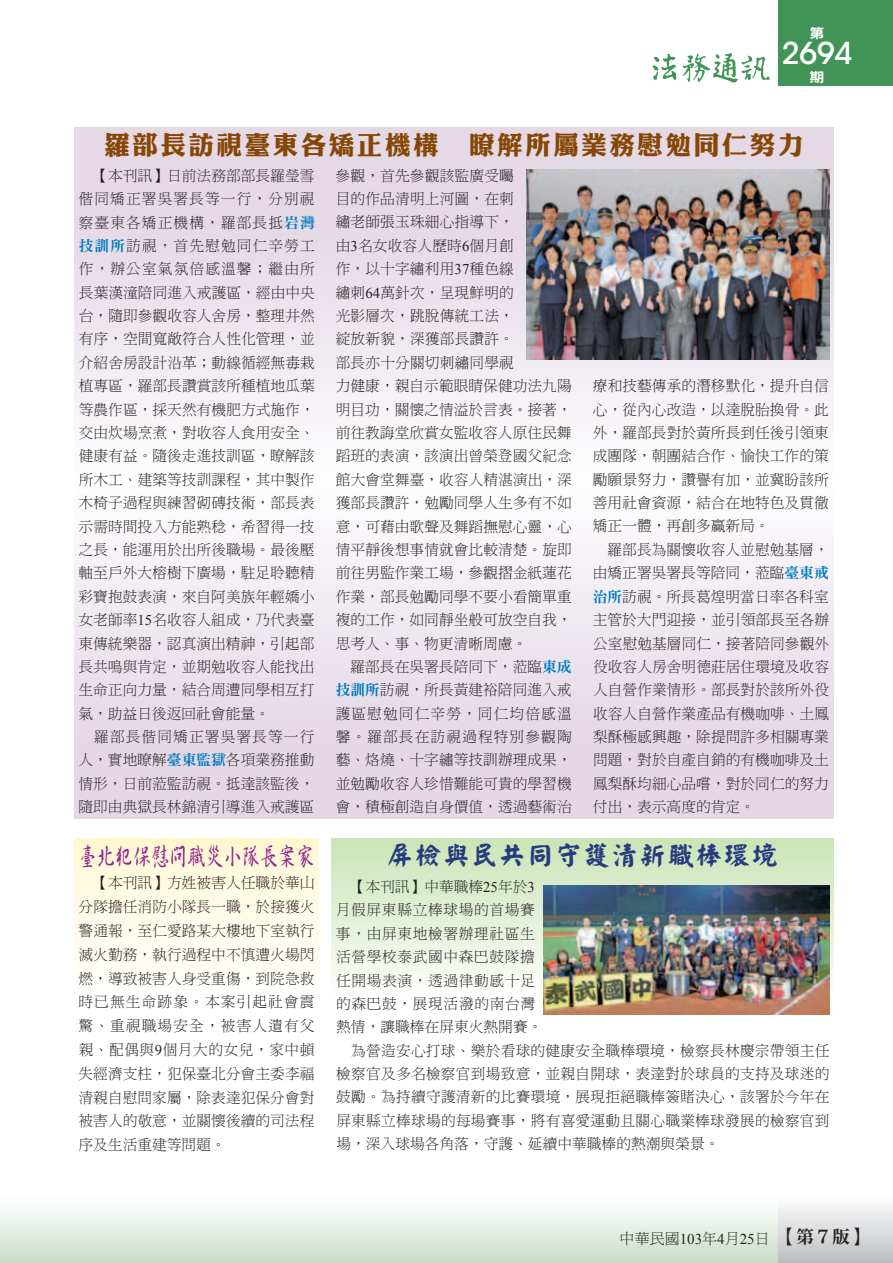
<style>
.page{position:relative;width:893px;height:1263px;background:#fff}
.page>*{position:absolute;margin:0;border:0;box-sizing:border-box;transform-origin:0 0}
.t1{font:500 30px "ITC Avant Garde Std";color:#fff}
.t2{font:25.5px "DF Li King Hei Std W8";letter-spacing:.1em;color:#864706}
.t3{font:25.5px "Yankai EG Ultra Big 5";letter-spacing:.1em;color:#2a3a7f}
.t4{font:25.5px "DF Xing Shu Std W5";color:#90268f;scale:.71 1}
.t5{font:15px "DF Ming Std W3";color:#231f20}
.t6{font:14.85px/23.4px "DF Ming Std W3";color:#231f20;text-align:justify}
.t7{font:14.85px "DF Ming Std W3";letter-spacing:.04em;color:#231f20}
.t8{font:13.5px "DF Hei Std W9";color:#fff;scale:1.11 1}
.s1{font-family:"DF Ming Std W9";color:#007bc3}
.s2{font-family:"Times New Roman"}
.s3{font-family:"DF Ming Std W9";font-size:18px}
</style>
<div class="page">
<div style="left:0;top:1191px;width:893px;height:72px;background:linear-gradient(to bottom,#fff,#ccddca)"></div>
<div style="left:778px;top:0;width:115px;height:85px;background:#419455"></div>
<img style="left:652px;top:53px;width:25px;height:27px">
<img style="left:682px;top:53px;width:28px;height:29px">
<img style="left:742px;top:55px;width:28px;height:25px">
<img style="left:710px;top:53px;width:32px;height:30px">
<div style="left:778px;top:1191px;width:115px;height:72px;background:linear-gradient(to bottom,#fff,#bdbec1)"></div>
<div style="left:332px;top:839px;width:501px;height:157px;background:linear-gradient(to bottom,#c9e4b6,#fdfdfc)"></div>
<div style="left:74px;top:839px;width:245px;height:157px;background:linear-gradient(to bottom,#fff8d2,#fefeff)"></div>
<svg style="left:74px;top:128px;width:759px;height:691px"></svg>
<img style="left:527px;top:170px;width:302px;height:189px">
<img style="left:543px;top:885px;width:286px;height:130px">
<p class="t8" style="left:810px;top:26px;width:15px">第</p>
<h1 class="t1" style="left:782px;top:35px;width:72px">2694</h1>
<p class="t8" style="left:810px;top:69px;width:15px">期</p>
<h2 class="t2" style="left:104px;top:131px;width:701px">羅部長訪視臺東各矯正機構　瞭解所屬業務慰勉同仁努力</h2>
<p class="t6" style="left:78px;top:163px;width:238px;text-indent:15px">【本刊訊】日前法務部部長羅瑩雪偕同矯正署吳署長等一行，分別視察臺東各矯正機構，羅部長抵<span class="s1">岩灣技訓所</span>訪視，首先慰勉同仁辛勞工作，辦公室氣氛倍感溫馨；繼由所長葉漢潼陪同進入戒護區，經由中央台，隨即參觀收容人舍房，整理井然有序，空間寬敞符合人性化管理，並介紹舍房設計沿革；動線循經無毒栽植專區，羅部長讚賞該所種植地瓜葉等農作區，採天然有機肥方式施作，交由炊場烹煮，對收容人食用安全、健康有益。隨後走進技訓區，瞭解該所木工、建築等技訓課程，其中製作木椅子過程與練習砌磚技術，部長表示需時間投入方能熟稔，希習得一技之長，能運用於出所後職場。最後壓軸至戶外大榕樹下廣場，駐足聆聽精彩寶抱鼓表演，來自阿美族年輕嬌小女老師率<span class="s2">15</span>名收容人組成，乃代表臺東傳統樂器，認真演出精神，引起部長共鳴與肯定，並期勉收容人能找出生命正向力量，結合周遭同學相互打氣，助益日後返回社會能量。</p>
<p class="t6" style="left:78px;top:725px;width:238px;text-indent:16px">羅部長偕同矯正署吳署長等一行人，實地瞭解<span class="s1">臺東監獄</span>各項業務推動情形，日前蒞監訪視。抵達該監後，隨即由典獄長林錦清引導進入戒護區</p>
<p class="t6" style="left:336px;top:163px;width:238px;text-align:left">參觀，首先參觀該監廣受矚<br>目的作品清明上河圖，在刺<br>繡老師張玉珠細心指導下，<br>由<span class="s2">3</span>名女收容人歷時<span class="s2">6</span>個月創<br>作，以十字繡利用<span class="s2">37</span>種色線<br>繡刺<span class="s2">64</span>萬針次，呈現鮮明的<br>光影層次，跳脫傳統工法，<br>綻放新貌，深獲部長讚許。<br>部長亦十分關切刺繡同學視<br>力健康，親自示範眼睛保健功法九陽明目功，關懷之情溢於言表。接著，前往教誨堂欣賞女監收容人原住民舞蹈班的表演，該演出曾榮登國父紀念館大會堂舞臺，收容人精湛演出，深獲部長讚許，勉勵同學人生多有不如意，可藉由歌聲及舞蹈撫慰心靈，心情平靜後想事情就會比較清楚。旋即前往男監作業工場，參觀摺金紙蓮花作業，部長勉勵同學不要小看簡單重複的工作，如同靜坐般可放空自我，思考人、事、物更清晰周慮。</p>
<p class="t6" style="left:336px;top:655px;width:238px;text-indent:15px">羅部長在吳署長陪同下，蒞臨<span class="s1">東成技訓所</span>訪視，所長黃建裕陪同進入戒護區慰勉同仁辛勞，同仁均倍感溫馨。羅部長在訪視過程特別參觀陶藝、烙燒、十字繡等技訓辦理成果，並勉勵收容人珍惜難能可貴的學習機會，積極創造自身價值，透過藝術治</p>
<p class="t6" style="left:593px;top:374px;width:238px">療和技藝傳承的潛移默化，提升自信心，從內心改造，以達脫胎換骨。此外，羅部長對於黃所長到任後引領東成團隊，朝團結合作、愉快工作的策勵願景努力，讚譽有加，並冀盼該所善用社會資源，結合在地特色及貫徹矯正一體，再創多贏新局。</p>
<p class="t6" style="left:593px;top:538px;width:238px;text-indent:15px">羅部長為關懷收容人並慰勉基層，由矯正署吳署長等陪同，蒞臨<span class="s1">臺東戒治所</span>訪視。所長葛煌明當日率各科室主管於大門迎接，並引領部長至各辦公室慰勉基層同仁，接著陪同參觀外役收容人房舍明德莊居住環境及收容人自營作業情形。部長對於該所外役收容人自營作業產品有機咖啡、土鳳梨酥極感興趣，除提問許多相關專業問題，對於自產自銷的有機咖啡及土鳳梨酥均細心品嚐，對於同仁的努力付出，表示高度的肯定。</p>
<h2 class="t3" style="left:387px;top:842px;width:392px">屏檢與民共同守護清新職棒環境</h2>
<p class="t6" style="left:351px;top:875px;width:186px">【本刊訊】中華職棒<span class="s2">25</span>年於<span class="s2">3</span></p>
<p class="t7" style="left:336px;top:902px;width:200px">月假屏東縣立棒球場的首場賽</p>
<p class="t7" style="left:336px;top:925px;width:200px">事，由屏東地檢署辦理社區生</p>
<p class="t7" style="left:336px;top:949px;width:200px">活營學校泰武國中森巴鼓隊擔</p>
<p class="t7" style="left:336px;top:972px;width:200px">任開場表演，透過律動感十足</p>
<p class="t7" style="left:336px;top:995px;width:200px">的森巴鼓，展現活潑的南台灣</p>
<p class="t6" style="left:336px;top:1015px;width:208px">熱情，讓職棒在屏東火熱開賽。</p>
<p class="t6" style="left:351px;top:1038px;width:480px">為營造安心打球、樂於看球的健康安全職棒環境，檢察長林慶宗帶領主任</p>
<p class="t6" style="left:336px;top:1062px;width:495px">檢察官及多名檢察官到場致意，並親自開球，表達對於球員的支持及球迷的</p>
<p class="t6" style="left:336px;top:1085px;width:495px">鼓勵。為持續守護清新的比賽環境，展現拒絕職棒簽賭決心，該署於今年在</p>
<p class="t6" style="left:336px;top:1108px;width:495px">屏東縣立棒球場的每場賽事，將有喜愛運動且關心職業棒球發展的檢察官到</p>
<p class="t6" style="left:336px;top:1132px;width:385px">場，深入球場各角落，守護、延續中華職棒的熱潮與榮景。</p>
<h2 class="t4" style="left:79px;top:842px;width:333px">臺北犯保慰問職災小隊長案家</h2>
<p class="t6" style="left:78px;top:871px;width:238px;line-height:23.9px;text-indent:15px">【本刊訊】方姓被害人任職於華山分隊擔任消防小隊長一職，於接獲火警通報，至仁愛路某大樓地下室執行滅火勤務，執行過程中不慎遭火場閃燃，導致被害人身受重傷，到院急救時已無生命跡象。本案引起社會震驚、重視職場安全，被害人遺有父親、配偶與<span class="s2">9</span>個月大的女兒，家中頓失經濟支柱，犯保臺北分會主委李福清親自慰問家屬，除表達犯保分會對被害人的敬意，並關懷後續的司法程序及生活重建等問題。</p>
<p class="t5" style="left:620px;top:1230px;width:250px">中華民國<span class="s2">103</span>年<span class="s2">4</span>月<span class="s2">25</span>日<span class="s3">【第７版】</span></p>
</div>
